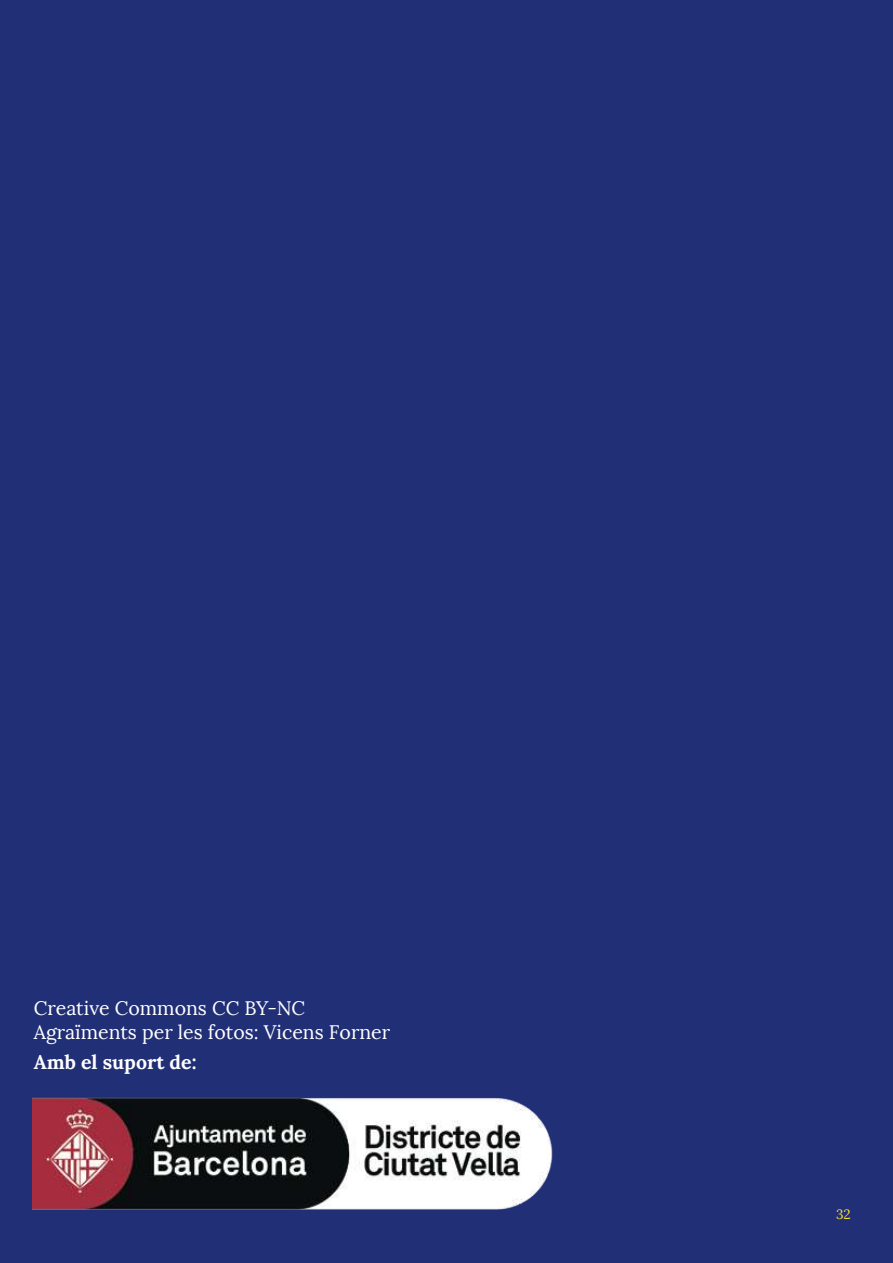
<style>
.page{position:relative;width:893px;height:1263px;background:#212f77}
.page>*{position:absolute;margin:0;border:0;box-sizing:border-box;transform-origin:0 0}
.t1{font:19.5px/24px "Lora";color:#fff}
.t2{font:700 19.5px "Lora";color:#fff}
.t3{font:13.5px "Lora";color:#fddb2d}
</style>
<div class="page">
<img style="left:32px;top:1097px;width:521px;height:113px">
<p class="t1" style="left:34px;top:996px;width:358px">Creative Commons CC BY-NC<br>Agraïments per les fotos: Vicens Forner</p>
<p class="t2" style="left:34px;top:1049px;width:164px">Amb el suport de:</p>
<p class="t3" style="left:836px;top:1206px;width:16px">32</p>
</div>
